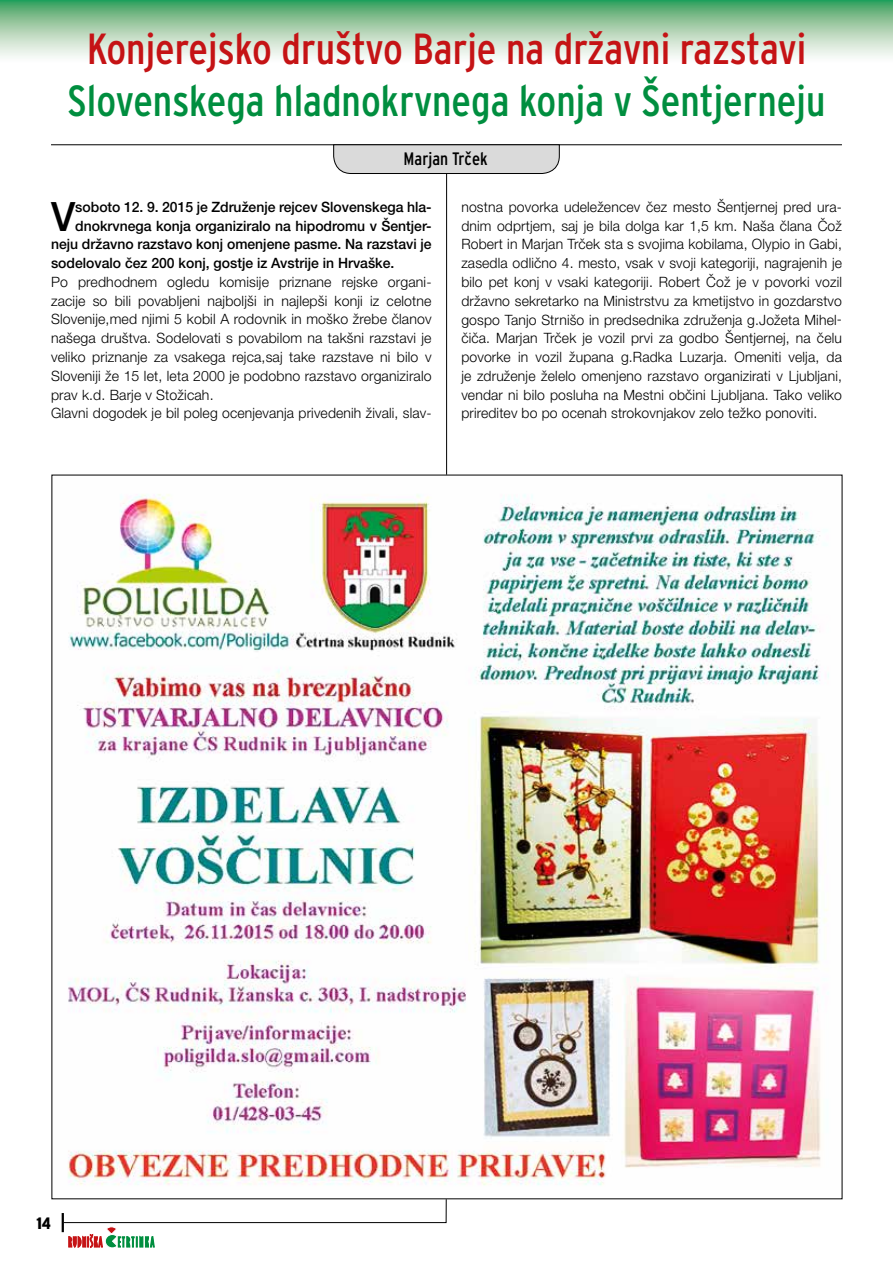
<style>
.page{position:relative;width:893px;height:1263px;background:#fff}
.page>*{position:absolute;margin:0;border:0;box-sizing:border-box;transform-origin:0 0}
.t1{font:43.5px "Interstate Cond";color:#008e3f}
.t2{font:43.5px "Interstate Cond";color:#c51315}
.t3{font:500 40.5px "Helvetica Neue LT Pro";color:#000}
.t4{font:18px "Interstate Cond";color:#000}
.t5{font:900 16.5px "Interstate Cond";color:#000}
.t6{font:300 14.25px/18.8px "Helvetica Neue LT Pro";letter-spacing:.01em;color:#000}
.t7{font:500 14.25px "Helvetica Neue LT Pro";color:#000}
</style>
<div class="page">
<svg style="left:0;top:0;width:892px;height:57px;background:#a1ceac"></svg>
<hr style="left:446px;top:168px;width:1px;height:307px;background:#000">
<svg style="left:62px;top:1199px;width:385px;height:49px"></svg>
<hr style="left:51px;top:144px;width:791px;height:1px;background:#000">
<svg style="left:333px;top:144px;width:227px;height:30px;background:#c9c9c9"></svg>
<img style="left:68px;top:494px;width:761px;height:692px">
<h1 class="t2" style="left:87px;top:24px;width:721px">Konjerejsko druπtvo Barje na dræavni razstavi</h1>
<h1 class="t1" style="left:68px;top:76px;width:759px">Slovenskega hladnokrvnega konja v ©entjerneju</h1>
<p class="t4" style="left:404px;top:148px;width:86px">Marjan TrËek</p>
<h2 class="t3" style="left:51px;top:192px;width:26px">V</h2>
<p class="t7" style="left:75px;top:198px;width:358px">soboto 12. 9. 2015 je Združenje rejcev Slovenskega hla-</p>
<p class="t7" style="left:75px;top:217px;width:358px">dnokrvnega konja organiziralo na hipodromu v Šentjer-</p>
<p class="t7" style="left:51px;top:236px;width:382px">neju državno razstavo konj omenjene pasme. Na razstavi je</p>
<p class="t7" style="left:51px;top:255px;width:345px">sodelovalo čez 200 konj, gostje iz Avstrije in Hrvaške.</p>
<p class="t6" style="left:51px;top:272px;width:382px">Po predhodnem ogledu komisije priznane rejske organi&shy;zacije so bili povabljeni najboljši in najlepši konji iz celotne Slovenije,med njimi 5 kobil A rodovnik in moško žrebe članov našega društva. Sodelovati s povabilom na takšni razstavi je veliko priznanje za vsakega rejca,saj take razstave ni bilo v Sloveniji že 15 let, leta 2000 je podobno razstavo organiziralo prav k.d. Barje v Stožicah.<br>Glavni dogodek je bil poleg ocenjevanja privedenih živali, slav-</p>
<p class="t6" style="left:461px;top:197px;width:382px;text-align:justify">nostna povorka udeležencev čez mesto Šentjernej pred ura&shy;dnim odprtjem, saj je bila dolga kar 1,5 km. Naša člana Čož Robert in Marjan Trček sta s svojima kobilama, Olypio in Gabi, zasedla odlično 4. mesto, vsak v svoji kategoriji, nagrajenih je bilo pet konj v vsaki kategoriji. Robert Čož je v povorki vozil državno sekretarko na Ministrstvu za kmetijstvo in gozdarstvo gospo Tanjo Strnišo in predsednika združenja g.Jožeta Mihel&shy;čiča. Marjan Trček je vozil prvi za godbo Šentjernej, na čelu povorke in vozil župana g.Radka Luzarja. Omeniti velja, da je združenje želelo omenjeno razstavo organizirati v Ljubljani, vendar ni bilo posluha na Mestni občini Ljubljana. Tako veliko prireditev bo po ocenah strokovnjakov zelo težko ponoviti.</p>
<p class="t5" style="left:36px;top:1214px;width:16px">14</p>
</div>
